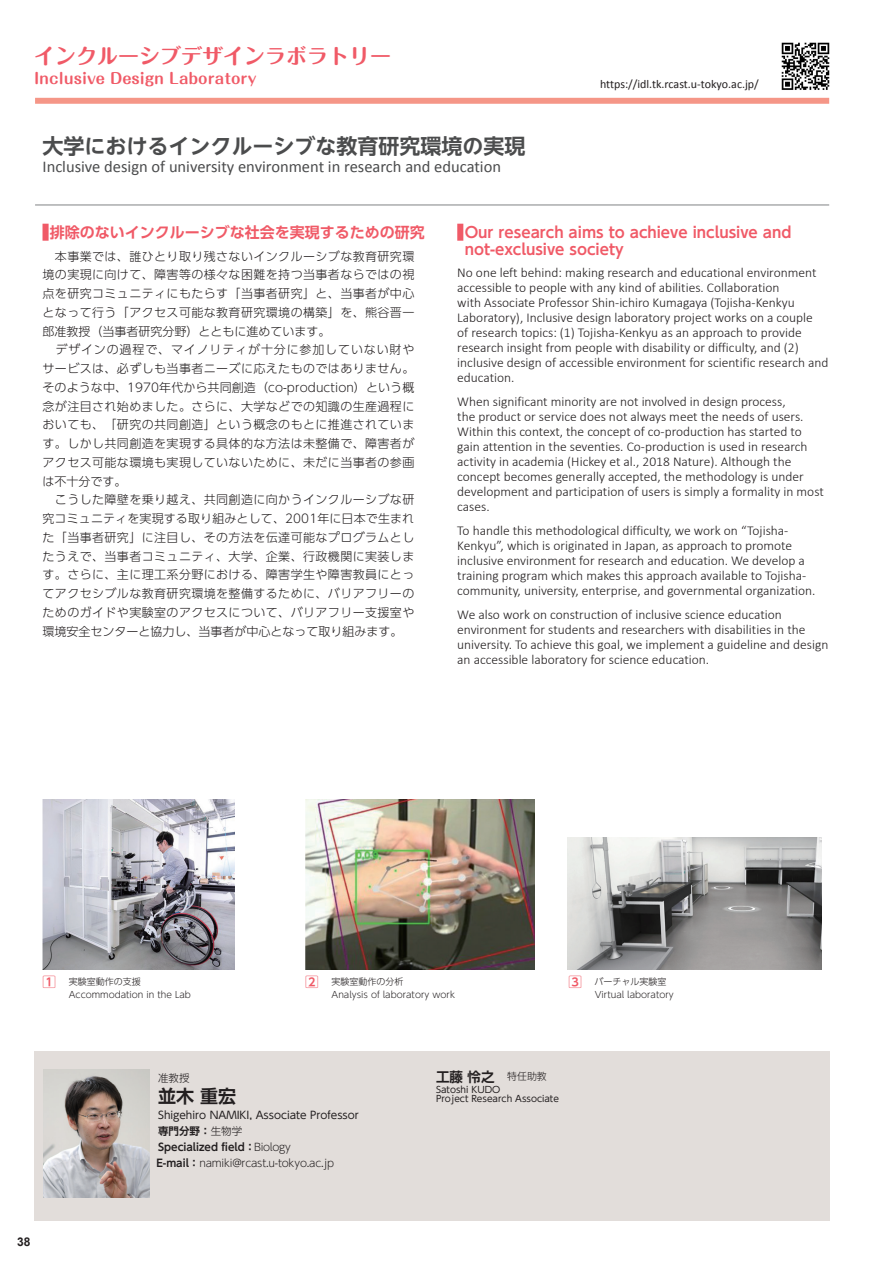
<style>
.page{position:relative;width:893px;height:1263px;background:#fff}
.page>*{position:absolute;margin:0;border:0;box-sizing:border-box;transform-origin:0 0}
.t1{font:700 21px "UD Shin Go NT Pro De";color:#4b4c4d}
.t2{font:700 21px "Maru Fo Pro";color:#f05a67}
.t3{font:700 18px "UD Shin Go NT Pro De";color:#231f20}
.t4{font:16.5px "Calibri";color:#4b4c4d}
.t5{font:700 15px "UD Shin Go Pro De";color:#f05a67}
.t6{font:700 15px "Maru Fo Pro";color:#f05a67}
.t7{font:300 13.5px/15px "Calibri";color:#231f20}
.t8{font:700 13.5px "UD Shin Go NT Pro De";color:#231f20}
.t9{font:700 13.5px "UD Shin Go Pro De";color:#f05a67}
.t10{font:300 12px/18.8px "UD Shin Go Pro";letter-spacing:.035em;color:#231f20;text-align:justify}
.t11{font:12px "Calibri";color:#231f20}
.t12{font:700 12px "Arial";color:#231f20}
.t13{font:300 10.5px "UD Shin Go Pro";letter-spacing:-.02em;color:#231f20}
.t14{font:10.5px "UD Shin Go Pro";color:#231f20}
.t15{font:700 10.5px "UD Shin Go Pro De";color:#231f20}
.t16{font:300 9.9px "UD Shin Go Pro";color:#231f20}
.t17{font:300 9px "UD Shin Go Pro";color:#231f20}
.t18{font:9px "UD Shin Go Pro";color:#231f20}
.s1{font-family:"UD Shin Go Pro";font-weight:300}
.s2{font-family:"UD Shin Go Pro De";font-weight:700}
</style>
<div class="page">
<div style="left:34px;top:1051px;width:795px;height:169px;background:#e2ddda"></div>
<img style="left:43px;top:799px;width:192px;height:170px">
<img style="left:305px;top:799px;width:230px;height:170px">
<img style="left:568px;top:837px;width:254px;height:132px">
<div style="left:35px;top:98px;width:794px;height:6px;background:#f59687"></div>
<hr style="left:35px;top:205px;width:794px;height:1px;background:#808285">
<div style="left:43px;top:224px;width:6px;height:17px;background:#f05a67"></div>
<div style="left:457px;top:224px;width:6px;height:17px;background:#f05a67"></div>
<img style="left:43px;top:1070px;width:107px;height:127px">
<img style="left:781px;top:43px;width:48px;height:47px">
<p class="t2" style="left:34px;top:40px;width:358px">インクルーシブデザインラボラトリー</p>
<p class="t6" style="left:34px;top:66px;width:224px">Inclusive Design Laboratory</p>
<p class="t1" style="left:43px;top:129px;width:485px">大学におけるインクルーシブな教育研究環境の実現</p>
<p class="t4" style="left:43px;top:156px;width:460px">Inclusive design of university environment in research and education</p>
<p class="t11" style="left:600px;top:77px;width:160px">https://idl.tk.rcast.u-tokyo.ac.jp/</p>
<p class="t5" style="left:50px;top:220px;width:376px">排除のないインクルーシブな社会を実現するための研究</p>
<p class="t5" style="left:465px;top:220px;width:328px">Our research aims to achieve inclusive and</p>
<p class="t5" style="left:465px;top:237px;width:161px">not-exclusive society</p>
<p class="t10" style="left:43px;top:246px;width:373px">　本事業では、誰ひとり取り残さないインクルーシブな教育研究環境の実現に向けて、障害等の様々な困難を持つ当事者ならではの視点を研究コミュニティにもたらす「当事者研究」と、当事者が中心となって行う「アクセス可能な教育研究環境の構築」を、熊谷晋一郎准教授（当事者研究分野）とともに進めています。</p>
<p class="t10" style="left:43px;top:340px;width:373px">　デザインの過程で、マイノリティが十分に参加していない財やサービスは、必ずしも当事者ニーズに応えたものではありません。そのような中、1970年代から共同創造（co-production）という概念が注目され始めました。さらに、大学などでの知識の生産過程においても、「研究の共同創造」という概念のもとに推進されています。しかし共同創造を実現する具体的な方法は未整備で、障害者がアクセス可能な環境も実現していないために、未だに当事者の参画は不十分です。</p>
<p class="t10" style="left:43px;top:490px;width:373px">　こうした障壁を乗り越え、共同創造に向かうインクルーシブな研究コミュニティを実現する取り組みとして、2001年に日本で生まれた「当事者研究」に注目し、その方法を伝達可能なプログラムとしたうえで、当事者コミュニティ、大学、企業、行政機関に実装します。さらに、主に理工系分野における、障害学生や障害教員にとってアクセシブルな教育研究環境を整備するために、バリアフリーのためのガイドや実験室のアクセスについて、バリアフリー支援室や環境安全センターと協力し、当事者が中心となって取り組みます。</p>
<p class="t7" style="left:457px;top:264px;width:373px">No one left behind: making research and educational environment accessible to people with any kind of abilities. Collaboration<br>with Associate Professor Shin-ichiro Kumagaya (Tojisha-Kenkyu Laboratory), Inclusive design laboratory project works on a couple<br>of research topics: (1) Tojisha-Kenkyu as an approach to provide research insight from people with disability or difficulty, and (2) inclusive design of accessible environment for scientific research and education.</p>
<p class="t7" style="left:457px;top:393px;width:368px">When significant minority are not involved in design process,<br>the product or service does not always meet the needs of users.<br>Within this context, the concept of co-production has started to gain attention in the seventies. Co-production is used in research activity in academia (Hickey et al., 2018 Nature). Although the concept becomes generally accepted, the methodology is under development and participation of users is simply a formality in most cases.</p>
<p class="t7" style="left:457px;top:522px;width:360px">To handle this methodological difficulty, we work on “Tojisha-Kenkyu”, which is originated in Japan, as approach to promote inclusive environment for research and education. We develop a training program which makes this approach available to Tojisha&shy;community, university, enterprise, and governmental organization.</p>
<p class="t7" style="left:457px;top:606px;width:373px">We also work on construction of inclusive science education environment for students and researchers with disabilities in the university. To achieve this goal, we implement a guideline and design an accessible laboratory for science education.</p>
<p class="t9" style="left:43px;top:970px;width:15px">1</p>
<p class="t9" style="left:305px;top:970px;width:15px">2</p>
<p class="t9" style="left:568px;top:970px;width:15px">3</p>
<p class="t17" style="left:69px;top:974px;width:73px">実験室動作の支援</p>
<p class="t17" style="left:331px;top:974px;width:73px">実験室動作の分析</p>
<p class="t17" style="left:595px;top:974px;width:73px">バーチャル実験室</p>
<p class="t17" style="left:69px;top:987px;width:123px">Accommodation in the Lab</p>
<p class="t17" style="left:332px;top:987px;width:125px">Analysis of laboratory work</p>
<p class="t17" style="left:595px;top:987px;width:81px">Virtual laboratory</p>
<p class="t12" style="left:17px;top:1234px;width:15px">38</p>
<p class="t13" style="left:158px;top:1069px;width:33px">准教授</p>
<p class="t3" style="left:158px;top:1082px;width:79px">並木 重宏</p>
<p class="t14" style="left:158px;top:1107px;width:202px">Shigehiro NAMIKI, Associate Professor</p>
<p class="t15" style="left:158px;top:1123px;width:86px">専門分野：<span class="s1">生物学</span></p>
<p class="t15" style="left:158px;top:1138px;width:134px">Specialized field：<span class="s1">Biology</span></p>
<p class="t13" style="left:156px;top:1155px;width:179px"><span class="s2">E-mail：</span>namiki@rcast.u-tokyo.ac.jp</p>
<p class="t8" style="left:436px;top:1065px;width:60px">工藤 怜之</p>
<p class="t16" style="left:507px;top:1068px;width:41px">特任助教</p>
<p class="t18" style="left:436px;top:1083px;width:66px">Satoshi KUDO</p>
<p class="t18" style="left:436px;top:1092px;width:124px">Project Research Associate</p>
</div>
